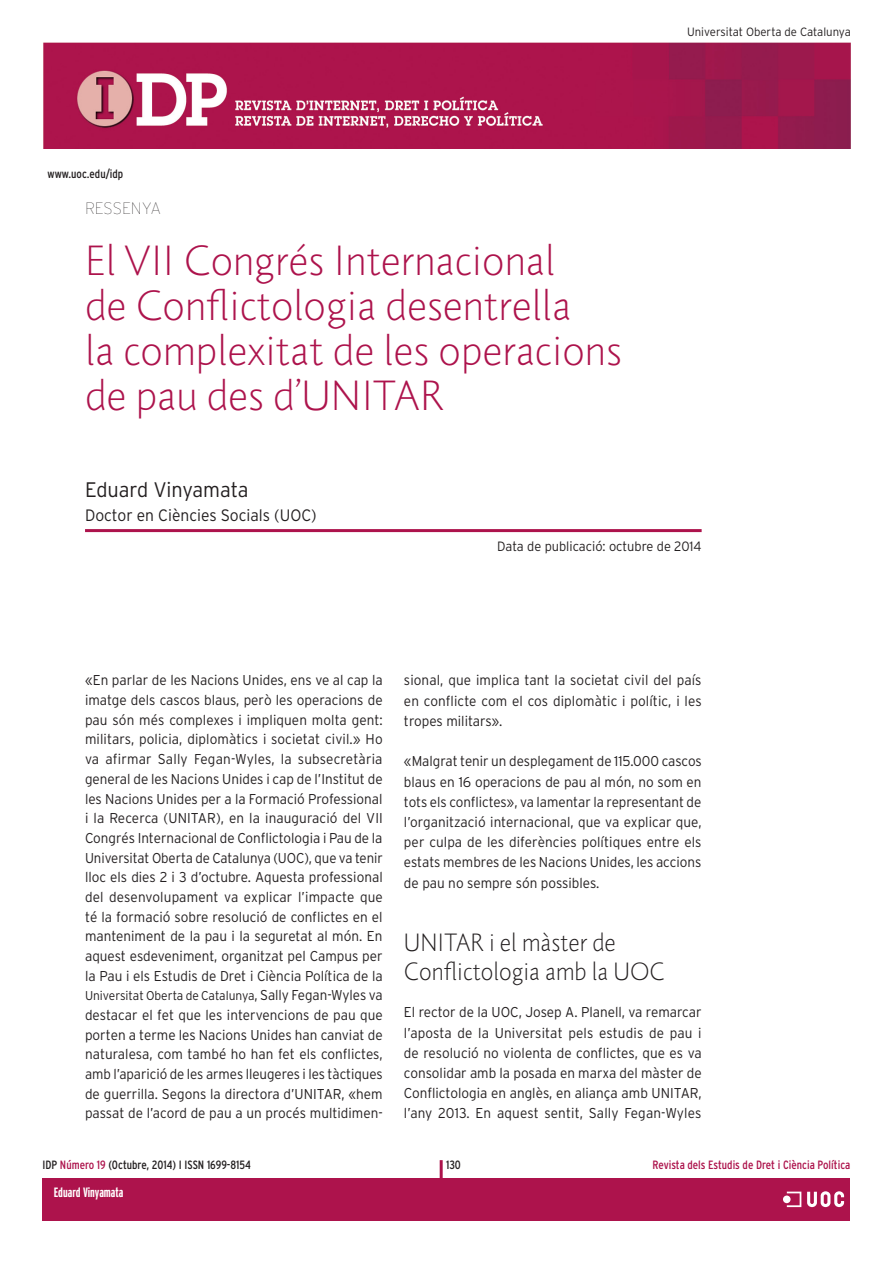
<style>
.page{position:relative;width:893px;height:1263px;background:#fff}
.page>*{position:absolute;margin:0;border:0;box-sizing:border-box;transform-origin:0 0}
.TITOL_ARTICLE{font:300 40.5px/45px "Pragma ND";color:#ad134c}
._1TITOLTEXTGENERAL{font:300 24px/29.2px "Pragma ND";color:#231f20;scale:.95 1}
.AUTOR{font:300 21px "Interstate";color:#231f20;scale:.95 1}
.AUTOR-2{font:300 16.5px "Interstate";color:#231f20;scale:.95 1}
.MONOGRAFIC_I_ARTICLE{font:100 16.5px "Interstate";color:#231f20}
.TEXTGENERAL{font:300 14.25px/19.6px "Interstate";color:#231f20;text-align:justify;scale:.95 1}
.DATESARTICLES{font:300 13.5px "Interstate";color:#231f20;scale:.95 1}
.t1{font:700 extra-condensed 13.5px "Interstate";color:#fff}
.TEXTGENERAL-2{font:300 12.75px "Interstate";color:#231f20;scale:.94 1}
.t2{font:condensed 12px "Interstate";color:#231f20}
.t3{font:condensed 12px "Interstate";color:#ad134c}
.TEXTSUMARI{font:300 12px "Interstate";color:#231f20;scale:.95 1}
.s1{font-size:14.25px}
.s2{color:#ad134c}
</style>
<div class="page">
<img style="left:43px;top:43px;width:807px;height:106px">
<div style="left:43px;top:1178px;width:807px;height:42px;background:#ad134c"></div>
<hr style="left:440px;top:1160px;width:3px;height:44px;background:#ad134c">
<div style="left:783px;top:1195px;width:8px;height:8px;background:#fff;border-radius:50%"></div>
<svg style="left:787px;top:1191px;width:57px;height:17px"></svg>
<hr style="left:85px;top:529px;width:617px;height:3px;background:#ad134c">
<p class="t2" style="left:48px;top:167px;width:77px">www.uoc.edu/idp</p>
<p class="MONOGRAFIC_I_ARTICLE" style="left:85px;top:200px;width:78px">RESSENYA</p>
<p class="TITOL_ARTICLE" style="left:85px;top:238px;width:538px">El VII Congrés Internacional<br>de Conflictologia desentrella<br>la complexitat de les operacions de pau des d’UNITAR</p>
<p class="AUTOR" style="left:85px;top:478px;width:174px">Eduard Vinyamata</p>
<p class="AUTOR-2" style="left:85px;top:506px;width:245px">Doctor en Ciències Socials (UOC)</p>
<p class="TEXTSUMARI" style="left:687px;top:25px;width:174px">Universitat Oberta de Catalunya</p>
<p class="DATESARTICLES" style="left:497px;top:538px;width:217px">Data de publicació: octubre de 2014</p>
<p class="TEXTGENERAL" style="left:85px;top:670px;width:315px">«En parlar de les Nacions Unides, ens ve al cap la imatge dels cascos blaus, però les operacions de pau són més complexes i impliquen molta gent: militars, policia, diplomàtics i societat civil.» Ho va afirmar Sally Fegan-Wyles, la subsecretària general de les Nacions Unides i cap de l’Institut de les Nacions Unides per a la Formació Professional i la Recerca (UNITAR), en la inauguració del VII Congrés Internacional de Conflictologia i Pau de la Universitat Oberta de Catalunya (UOC), que va tenir lloc els dies 2 i 3 d’octubre. Aquesta professional del desenvolupament va explicar l’impacte que té la formació sobre resolució de conflictes en el manteniment de la pau i la seguretat al món. En aquest esdeveniment, organitzat pel Campus per la Pau i els Estudis de Dret i Ciència Política de la</p>
<p class="TEXTGENERAL-2" style="left:85px;top:989px;width:318px">Universitat Oberta de Catalunya<span class="s1">, Sally Fegan-Wyles va</span></p>
<p class="TEXTGENERAL" style="left:85px;top:1005px;width:315px">destacar el fet que les intervencions de pau que porten a terme les Nacions Unides han canviat de naturalesa, com també ho han fet els conflictes, amb l’aparició de les armes lleugeres i les tàctiques de guerrilla. Segons la directora d’UNITAR, «hem passat de l’acord de pau a un procés multidimen-</p>
<p class="TEXTGENERAL" style="left:404px;top:670px;width:315px;line-height:20.2px">sional, que implica tant la societat civil del país en conflicte com el cos diplomàtic i polític, i les tropes militars».</p>
<p class="TEXTGENERAL" style="left:404px;top:751px;width:315px;line-height:20.2px">«Malgrat tenir un desplegament de 115.000 cascos blaus en 16 operacions de pau al món, no som en tots els conflictes», va lamentar la representant de l’organització internacional, que va explicar que, per culpa de les diferències polítiques entre els estats membres de les Nacions Unides, les accions de pau no sempre són possibles.</p>
<p class="_1TITOLTEXTGENERAL" style="left:404px;top:928px;width:276px">UNITAR i el màster de<br>Conflictologia amb la UOC</p>
<p class="TEXTGENERAL" style="left:404px;top:1002px;width:315px;line-height:20.2px">El rector de la UOC, Josep A. Planell, va remarcar l’aposta de la Universitat pels estudis de pau i de resolució no violenta de conflictes, que es va consolidar amb la posada en marxa del màster de Conflictologia en anglès, en aliança amb UNITAR, l’any 2013. En aquest sentit, Sally Fegan-Wyles</p>
<p class="t2" style="left:446px;top:1158px;width:16px">130</p>
<p class="t2" style="left:43px;top:1158px;width:210px">IDP <span class="s2">Número 19</span> (Octubre, 2014) I ISSN 1699-8154</p>
<p class="t3" style="left:653px;top:1158px;width:199px">Revista dels Estudis de Dret i Ciència Política</p>
<p class="t1" style="left:54px;top:1185px;width:71px">Eduard Vinyamata</p>
</div>
